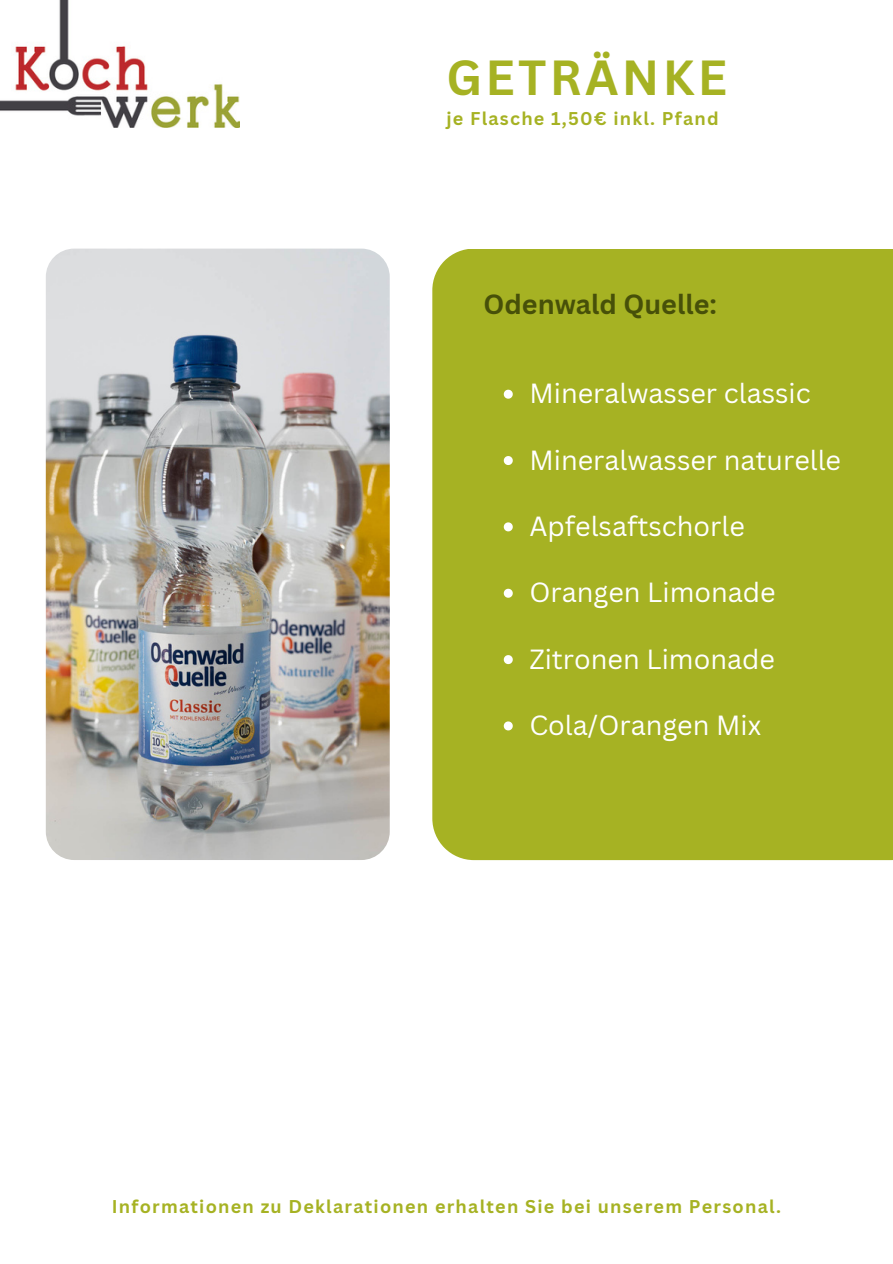
<style>
.page{position:relative;width:893px;height:1264px;background:#fff}
.page>*{position:absolute;margin:0;border:0;box-sizing:border-box;transform-origin:0 0}
.t1{font:700 48px "Canva Sans";letter-spacing:.07em;color:#a6b223}
.t2{font:27px "Canva Sans";color:#fff}
.t3{font:700 27px "Canva Sans";color:#475009}
.t4{font:700 18px "Canva Sans";letter-spacing:.07em;color:#a6b223}
</style>
<div class="page">
<div style="left:432px;top:249px;width:460px;height:611px;background:#a6b223"></div>
<img style="left:0;top:0;width:239px;height:127px">
<img style="left:46px;top:248px;width:344px;height:612px;border-radius:28px">
<svg style="left:503px;top:390px;width:9px;height:9px"></svg>
<svg style="left:503px;top:456px;width:9px;height:9px"></svg>
<svg style="left:503px;top:522px;width:9px;height:9px"></svg>
<svg style="left:503px;top:588px;width:9px;height:9px"></svg>
<svg style="left:503px;top:655px;width:9px;height:9px"></svg>
<svg style="left:503px;top:721px;width:9px;height:9px"></svg>
<p class="t1" style="left:446px;top:43px;width:282px">GETRÄNKE</p>
<p class="t4" style="left:446px;top:106px;width:274px">je Flasche 1,50€ inkl. Pfand</p>
<p class="t3" style="left:483px;top:285px;width:235px">Odenwald Quelle:</p>
<p class="t2" style="left:529px;top:374px;width:283px">Mineralwasser classic</p>
<p class="t2" style="left:529px;top:440px;width:313px">Mineralwasser naturelle</p>
<p class="t2" style="left:529px;top:507px;width:217px">Apfelsaftschorle</p>
<p class="t2" style="left:529px;top:573px;width:248px">Orangen Limonade</p>
<p class="t2" style="left:529px;top:639px;width:247px">Zitronen Limonade</p>
<p class="t2" style="left:529px;top:706px;width:233px">Cola/Orangen Mix</p>
<p class="t4" style="left:112px;top:1194px;width:670px">Informationen zu Deklarationen erhalten Sie bei unserem Personal.</p>
</div>
